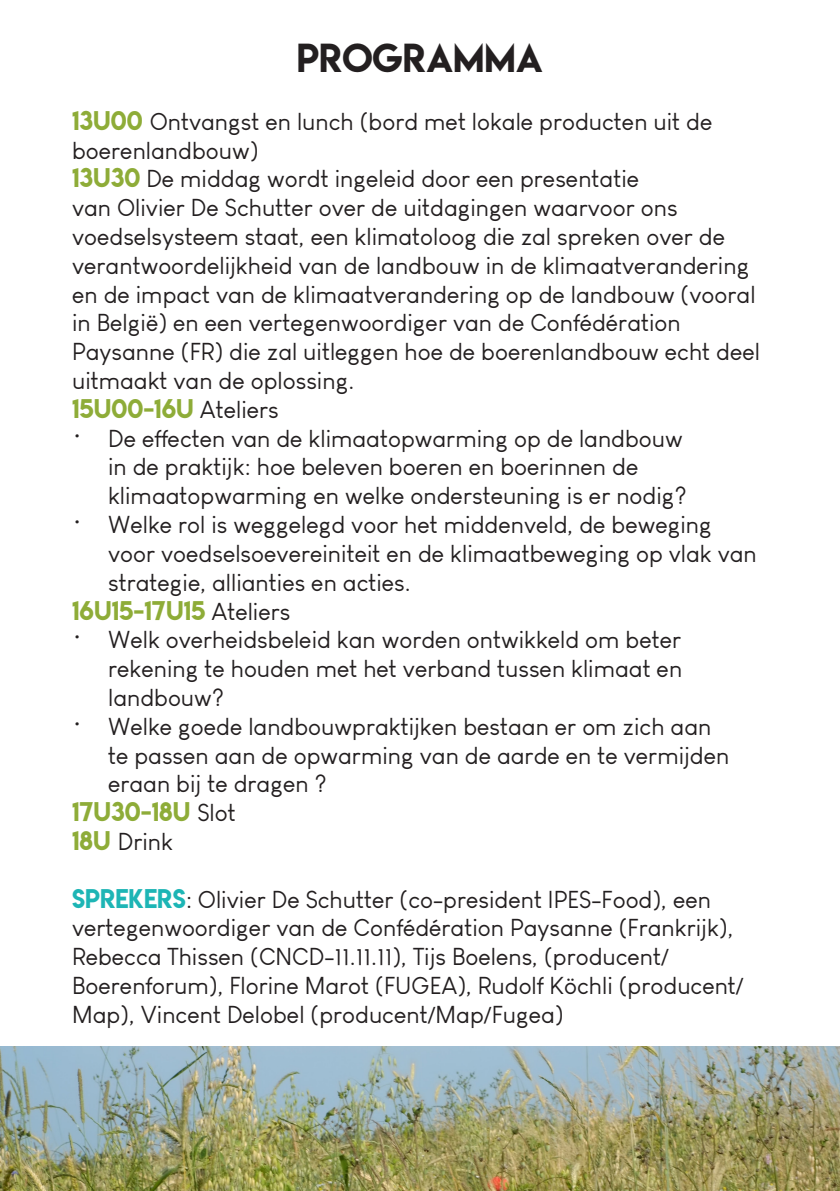
<style>
.page{position:relative;width:840px;height:1191px;background:#fff}
.page>*{position:absolute;margin:0;border:0;box-sizing:border-box;transform-origin:0 0}
.t1{font:36px "Lemon Milk";color:#231f20}
.t2{font:24px/28.8px "Louis George Cafe";color:#231f20}
.t3{font:24px "Lemon Milk";color:#8eac38}
.s1{font-family:"Lemon Milk";color:#8eac38}
.s2{font-family:"Louis George Cafe";color:#231f20}
.s3{font-family:"Lemon Milk";color:#1db5b5}
</style>
<div class="page">
<img style="left:0;top:1046px;width:839px;height:145px">
<p class="t1" style="left:296px;top:32px;width:248px">PROGRAMMA</p>
<p class="t2" style="left:72px;top:107px;width:641px"><span class="s1">13U00</span> Ontvangst en lunch (bord met lokale producten uit de boerenlandbouw)</p>
<p class="t2" style="left:72px;top:164px;width:689px"><span class="s1">13U30</span> De middag wordt ingeleid door een presentatie<br>van Olivier De Schutter over de uitdagingen waarvoor ons voedselsysteem staat, een klimatoloog die zal spreken over de verantwoordelijkheid van de landbouw in de klimaatverandering en de impact van de klimaatverandering op de landbouw (vooral in België) en een vertegenwoordiger van de Confédération Paysanne (FR) die zal uitleggen hoe de boerenlandbouw echt deel uitmaakt van de oplossing.</p>
<p class="t3" style="left:72px;top:391px;width:208px">15U00-16U <span class="s2">Ateliers</span></p>
<p class="t2" style="left:108px;top:424px;width:579px;text-indent:-36px">• De effecten van de klimaatopwarming op de landbouw in de praktijk: hoe beleven boeren en boerinnen de klimaatopwarming en welke ondersteuning is er nodig?</p>
<p class="t2" style="left:108px;top:510px;width:650px;text-indent:-36px">• Welke rol is weggelegd voor het middenveld, de beweging voor voedselsoevereiniteit en de klimaatbeweging op vlak van strategie, allianties en acties.</p>
<p class="t3" style="left:72px;top:593px;width:220px">16U15-17U15 <span class="s2">Ateliers</span></p>
<p class="t2" style="left:108px;top:625px;width:575px;text-align:justify;text-indent:-36px">• Welk overheidsbeleid kan worden ontwikkeld om beter rekening te houden met het verband tussen klimaat en landbouw?</p>
<p class="t2" style="left:108px;top:712px;width:622px;text-indent:-36px">• Welke goede landbouwpraktijken bestaan er om zich aan te passen aan de opwarming van de aarde en te vermijden eraan bij te dragen ?</p>
<p class="t3" style="left:72px;top:794px;width:165px">17U30-18U <span class="s2">Slot</span></p>
<p class="t2" style="left:72px;top:827px;width:102px"><span class="s1">18U</span> Drink</p>
<p class="t2" style="left:72px;top:884px;width:673px"><span class="s3">SPREKERS</span>: Olivier De Schutter (co-president IPES-Food), een vertegenwoordiger van de Confédération Paysanne (Frankrijk), Rebecca Thissen (CNCD-11.11.11), Tijs Boelens, (producent/ Boerenforum), Florine Marot (FUGEA), Rudolf Köchli (producent/ Map), Vincent Delobel (producent/Map/Fugea)</p>
</div>
